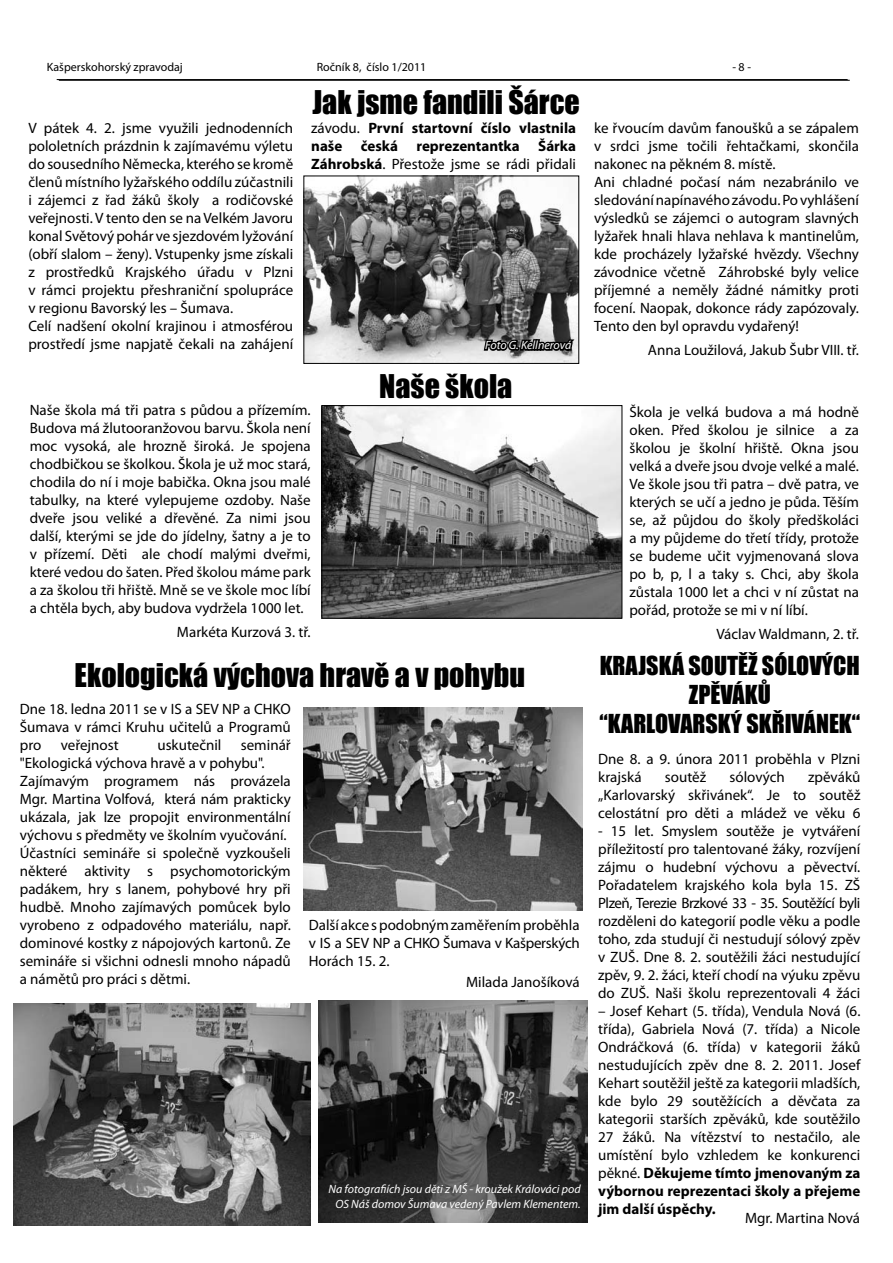
<style>
.page{position:relative;width:893px;height:1263px;background:#fff}
.page>*{position:absolute;margin:0;border:0;box-sizing:border-box;transform-origin:0 0}
.t1{font:30px "Impact";color:#000}
.t2{font:24px/28.8px "Impact";color:#000;text-align:center}
.t3{font:15px/18px "Myriad Pro";color:#000;text-align:justify}
.t4{font:700 15px/18px "Myriad Pro";color:#000;text-align:justify}
.t5{font:italic 12px/14.4px "Myriad Pro";color:#fff;text-align:center}
.t6{font:12px "Myriad Pro";color:#000}
.s1{font-weight:400}
.s2{font-weight:700}
</style>
<div class="page">
<img style="left:304px;top:707px;width:278px;height:203px">
<img style="left:306px;top:178px;width:271px;height:184px">
<div style="left:304px;top:176px;width:275px;height:188px;border:1px solid #000"></div>
<img style="left:324px;top:407px;width:296px;height:209px">
<div style="left:322px;top:405px;width:300px;height:213px;border:1px solid #000"></div>
<img style="left:14px;top:1003px;width:296px;height:223px">
<hr style="left:59px;top:80px;width:791px;height:1px;background:#000">
<hr style="left:57px;top:79px;width:791px;height:1px;background:#000">
<svg style="left:482px;top:314px;width:96px;height:50px"></svg>
<img style="left:318px;top:1000px;width:269px;height:223px">
<p class="t6" style="left:47px;top:59px;width:138px">Kašperskohorský zpravodaj</p>
<p class="t6" style="left:317px;top:59px;width:111px">Ročník 8, číslo 1/2011</p>
<p class="t6" style="left:732px;top:59px;width:20px">- 8 -</p>
<h1 class="t1" style="left:312px;top:79px;width:269px">Jak jsme fandili Šárce</h1>
<p class="t3" style="left:28px;top:119px;width:266px;text-align:left">V pátek 4. 2. jsme využili jednodenních pololetních prázdnin k zajímavému výletu do sousedního Německa, kterého se kromě členů místního lyžařského oddílu zúčastnili i zájemci z řad žáků školy a rodičovské veřejnosti. V tento den se na Velkém Javoru konal Světový pohár ve sjezdovém lyžování (obří slalom – ženy). Vstupenky jsme získali z prostředků Krajského úřadu v Plzni v rámci projektu přeshraniční spolupráce v regionu Bavorský les – Šumava.<br>Celí nadšení okolní krajinou i atmosférou prostředí jsme napjatě čekali na zahájení</p>
<p class="t4" style="left:311px;top:119px;width:266px"><span class="s1">závodu.</span> První startovní číslo vlastnila naše česká reprezentantka Šárka Záhrobská<span class="s1">. Přestože jsme se rádi přidali</span></p>
<p class="t3" style="left:594px;top:119px;width:266px;text-align:left">ke řvoucím davům fanoušků a se zápalem v srdci jsme točili řehtačkami, skončila nakonec na pěkném 8. místě.<br>Ani chladné počasí nám nezabránilo ve sledování napínavého závodu. Po vyhlášení výsledků se zájemci o autogram slavných lyžařek hnali hlava nehlava k mantinelům, kde procházely lyžařské hvězdy. Všechny závodnice včetně Záhrobské byly velice příjemné a neměly žádné námitky proti focení. Naopak, dokonce rády zapózovaly.<br>Tento den byl opravdu vydařený!</p>
<p class="t5" style="left:485px;top:338px;width:88px">Foto G. Kellnerová</p>
<p class="t3" style="left:648px;top:341px;width:213px">Anna Loužilová, Jakub Šubr VIII. tř.</p>
<p class="t3" style="left:30px;top:401px;width:282px">Naše škola má tři patra s půdou a přízemím.<br>Budova má žlutooranžovou barvu. Škola není moc vysoká, ale hrozně široká. Je spojena chodbičkou se školkou. Škola je už moc stará, chodila do ní i moje babička. Okna jsou malé tabulky, na které vylepujeme ozdoby. Naše dveře jsou veliké a dřevěné. Za nimi jsou další, kterými se jde do jídelny, šatny a je to v přízemí. Děti ale chodí malými dveřmi, které vedou do šaten. Před školou máme park a za školou tři hřiště. Mně se ve škole moc líbí a chtěla bych, aby budova vydržela 1000 let.</p>
<p class="t3" style="left:177px;top:623px;width:135px">Markéta Kurzová 3. tř.</p>
<h1 class="t1" style="left:379px;top:363px;width:135px">Naše škola</h1>
<h1 class="t1" style="left:75px;top:652px;width:452px">Ekologická výchova hravě a v pohybu</h1>
<p class="t3" style="left:20px;top:700px;width:272px">Dne 18. ledna 2011 se v IS a SEV NP a CHKO Šumava v rámci Kruhu učitelů a Programů pro</p>
<p class="t3" style="left:61px;top:736px;width:59px">veřejnost</p>
<p class="t3" style="left:157px;top:736px;width:66px">uskutečnil</p>
<p class="t3" style="left:20px;top:736px;width:272px;text-align:left;text-indent:221px">seminář "Ekologická výchova hravě a v pohybu".<br>Zajímavým programem nás provázela Mgr. Martina Volfová, která nám prakticky ukázala, jak lze propojit environmentální výchovu s předměty ve školním vyučování.<br>Účastníci semináře si společně vyzkoušeli některé aktivity s psychomotorickým padákem, hry s lanem, pohybové hry při hudbě. Mnoho zajímavých pomůcek bylo vyrobeno z odpadového materiálu, např. dominové kostky z nápojových kartonů. Ze semináře si všichni odnesli mnoho nápadů a námětů pro práci s dětmi.</p>
<p class="t3" style="left:309px;top:915px;width:272px">Další akce spodobným zaměřením proběhla v IS a SEV NP a CHKO Šumava v Kašperských Horách 15. 2.</p>
<p class="t3" style="left:466px;top:972px;width:115px">Milada Janošíková</p>
<p class="t5" style="left:328px;top:1182px;width:254px">Na fotografiích jsou děti z MŠ - kroužek Králováci pod<br>OS Náš domov Šumava vedený Pavlem Klementem.</p>
<p class="t3" style="left:629px;top:402px;width:231px">Škola je velká budova a má hodně oken. Před školou je silnice a za školou je školní hřiště. Okna jsou velká a dveře jsou dvoje velké a malé.<br>Ve škole jsou tři patra – dvě patra, ve kterých se učí a jedno je půda. Těším se, až půjdou do školy předškoláci a my půjdeme do třetí třídy, protože se budeme učit vyjmenovaná slova po b, p, l a taky s. Chci, aby škola zůstala 1000 let a chci v ní zůstat na pořád, protože se mi v ní líbí.</p>
<p class="t3" style="left:716px;top:624px;width:144px">Václav Waldmann, 2. tř.</p>
<h2 class="t2" style="left:599px;top:651px;width:262px">KRAJSKÁ SOUTĚŽ SÓLOVÝCH<br>ZPĚVÁKŮ<br>“KARLOVARSKÝ SKŘIVÁNEK“</h2>
<p class="t3" style="left:598px;top:750px;width:264px">Dne 8. a 9. února 2011 proběhla v Plzni krajská</p>
<p class="t3" style="left:598px;top:768px;width:264px;text-indent:210px">zpěváků „Karlovarský skřivánek“. Je to soutěž celostátní pro děti a mládež ve věku 6</p>
<p class="t3" style="left:598px;top:822px;width:264px">- 15 let. Smyslem soutěže je vytváření příležitostí pro talentované žáky, rozvíjení zájmu o hudební výchovu a pěvectví.<br>Pořadatelem krajského kola byla 15. ZŠ Plzeň, Terezie Brzkové 33 - 35. Soutěžící byli rozděleni do kategorií podle věku a podle toho, zda studují či nestudují sólový zpěv v ZUŠ. Dne 8. 2. soutěžili žáci nestudující zpěv, 9. 2. žáci, kteří chodí na výuku zpěvu do ZUŠ. Naši školu reprezentovali 4 žáci</p>
<p class="t3" style="left:598px;top:1002px;width:264px">– Josef Kehart (5. třída), Vendula Nová (6. třída), Gabriela Nová (7. třída) a Nicole Ondráčková (6. třída) v kategorii žáků nestudujících zpěv dne 8. 2. 2011. Josef Kehart soutěžil ještě za kategorii mladších, kde bylo 29 soutěžících a děvčata za kategorii starších zpěváků, kde soutěžilo 27 žáků. Na vítězství to nestačilo, ale umístění bylo vzhledem ke konkurenci pěkné. <span class="s2">Děkujeme tímto jmenovaným za výbornou reprezentaci školy a přejeme jim další úspěchy.</span></p>
<p class="t3" style="left:665px;top:768px;width:43px">soutěž</p>
<p class="t3" style="left:730px;top:768px;width:57px">sólových</p>
<p class="t3" style="left:745px;top:1209px;width:116px">Mgr. Martina Nová</p>
</div>
